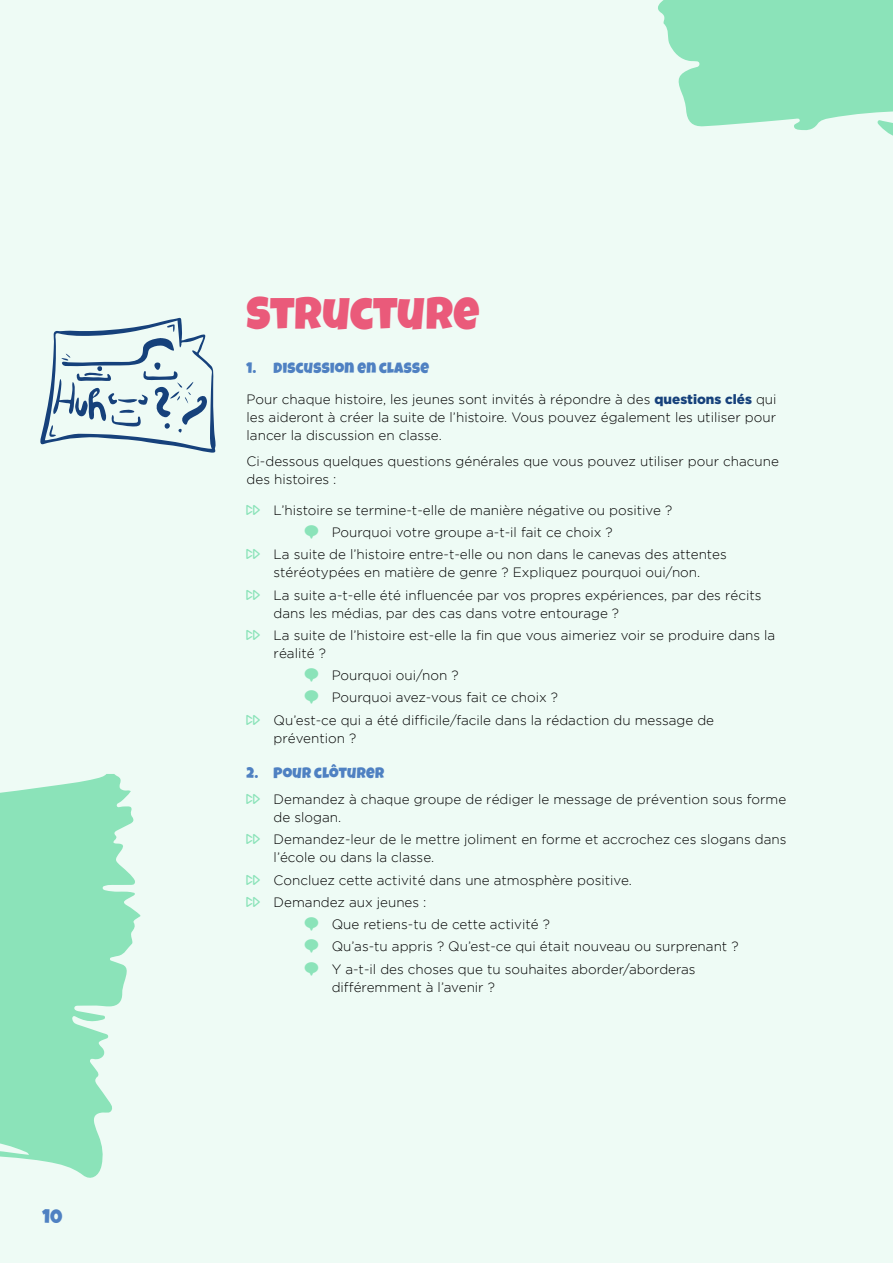
<style>
.page{position:relative;width:893px;height:1263px;background:#eefbf5}
.page>*{position:absolute;margin:0;border:0;box-sizing:border-box;transform-origin:0 0}
.t1{font:45px "Luckiest Guy";letter-spacing:.005em;color:#ea5a7a}
.t2{font:19.5px "Luckiest Guy";color:#4f81c2}
.t3{font:15px "Luckiest Guy";letter-spacing:.02em;color:#4f81c2}
.t4{font:300 13.5px/18px "Gotham";color:#000}
.s1{font-weight:900;color:#16417b}
.s2{color:#8be3b9}
</style>
<div class="page">
<svg style="left:0;top:774px;width:140px;height:404px;fill:#8be3b9"></svg>
<svg style="left:658px;top:0;width:235px;height:136px"></svg>
<svg style="left:40px;top:317px;width:176px;height:136px"></svg>
<h2 class="t2" style="left:43px;top:1203px;width:22px">10</h2>
<h1 class="t1" style="left:247px;top:284px;width:234px">STRUCTURE</h1>
<p class="t3" style="left:247px;top:358px;width:184px">1. DISCUSSION EN CLASSE</p>
<p class="t4" style="left:247px;top:390px;width:531px;text-align:justify">Pour chaque histoire, les jeunes sont invités à répondre à des <span class="s1">questions clés</span> qui les aideront à créer la suite de l’histoire. Vous pouvez également les utiliser pour lancer la discussion en classe.</p>
<p class="t4" style="left:247px;top:452px;width:534px">Ci-dessous quelques questions générales que vous pouvez utiliser pour chacune des histoires :</p>
<p class="t4" style="left:247px;top:501px;width:427px"><span class="s2">⏩</span> L’histoire se termine-t-elle de manière négative ou positive ?</p>
<p class="t4" style="left:332px;top:523px;width:282px">Pourquoi votre groupe a-t-il fait ce choix ?</p>
<p class="t4" style="left:247px;top:545px;width:482px"><span class="s2">⏩</span> La suite de l’histoire entre-t-elle ou non dans le canevas des attentes</p>
<p class="t4" style="left:247px;top:561px;width:516px;line-height:22.2px;text-indent:27px">stéréotypées en matière de genre ? Expliquez pourquoi oui/non.<br><span class="s2">⏩</span> La suite a-t-elle été influencée par vos propres expériences, par des récits</p>
<p class="t4" style="left:247px;top:601px;width:530px;line-height:22.2px;text-indent:27px">dans les médias, par des cas dans votre entourage ?<br><span class="s2">⏩</span> La suite de l’histoire est-elle la fin que vous aimeriez voir se produire dans la</p>
<p class="t4" style="left:274px;top:644px;width:54px">réalité ?</p>
<p class="t4" style="left:332px;top:666px;width:128px">Pourquoi oui/non ?</p>
<p class="t4" style="left:332px;top:688px;width:228px">Pourquoi avez-vous fait ce choix ?</p>
<p class="t4" style="left:247px;top:711px;width:469px"><span class="s2">⏩</span> Qu’est-ce qui a été difficile/facile dans la rédaction du message de</p>
<p class="t4" style="left:274px;top:729px;width:84px">prévention ?</p>
<p class="t3" style="left:247px;top:763px;width:139px">2. POUR CLÔTURER</p>
<p class="t4" style="left:274px;top:790px;width:514px;text-indent:-27px"><span class="s2">⏩</span> Demandez à chaque groupe de rédiger le message de prévention sous forme de slogan.</p>
<p class="t4" style="left:274px;top:830px;width:514px;text-indent:-27px"><span class="s2">⏩</span> Demandez-leur de le mettre joliment en forme et accrochez ces slogans dans l’école ou dans la classe.</p>
<p class="t4" style="left:247px;top:871px;width:387px"><span class="s2">⏩</span> Concluez cette activité dans une atmosphère positive.</p>
<p class="t4" style="left:247px;top:893px;width:181px"><span class="s2">⏩</span> Demandez aux jeunes :</p>
<p class="t4" style="left:332px;top:915px;width:220px">Que retiens-tu de cette activité ?</p>
<p class="t4" style="left:332px;top:937px;width:408px">Qu’as-tu appris ? Qu’est-ce qui était nouveau ou surprenant ?</p>
<p class="t4" style="left:332px;top:960px;width:365px">Y a-t-il des choses que tu souhaites aborder/aborderas</p>
<p class="t4" style="left:332px;top:978px;width:165px">différemment à l’avenir ?</p>
</div>
